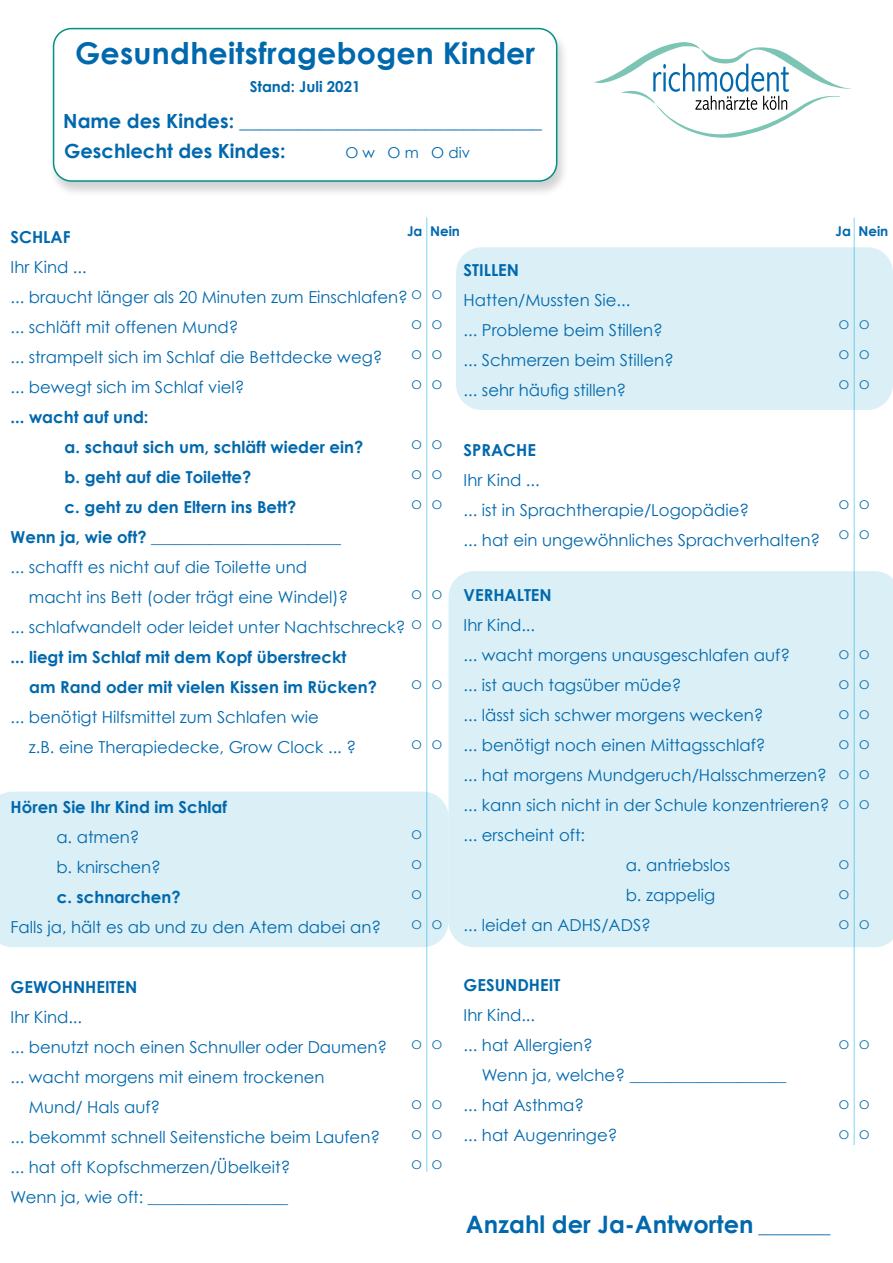
<style>
.page{position:relative;width:893px;height:1263px;background:#fff}
.page>*{position:absolute;margin:0;border:0;box-sizing:border-box;transform-origin:0 0}
.t1{font:700 30px "Century Gothic";letter-spacing:.01em;color:#0068ad}
.t2{font:700 24px "Century Gothic";color:#0068ad}
.t3{font:700 19.5px/29.7px "Century Gothic";color:#0068ad}
.t4{font:16.5px/30px "Century Gothic";color:#0068ad}
.t5{font:700 16.5px/30px "Century Gothic";color:#0068ad}
.t6{font:700 15px "Century Gothic";color:#0068ad}
.t7{font:15px "Century Gothic";color:#0068ad}
.t8{font:700 13.5px "Century Gothic";color:#0068ad}
.t9{font:12px "Century Gothic";color:#0068ad}
.s1{font-size:18px}
</style>
<div class="page">
<div style="left:0;top:792px;width:449px;height:155px;background:#daeff6"></div>
<div style="left:456px;top:247px;width:437px;height:163px;background:#daeff6;border-radius:26px"></div>
<div style="left:48px;top:27px;width:522px;height:170px;background:#000;opacity:.18"></div>
<div style="left:54px;top:29px;width:503px;height:152px;background:#fff;border-radius:18px"></div>
<div style="left:53px;top:28px;width:504px;height:154px;border:2px solid #009181;border-radius:18px"></div>
<svg style="left:594px;top:42px;width:258px;height:96px"></svg>
<div style="left:449px;top:571px;width:444px;height:376px;background:#daeff6"></div>
<hr style="left:427px;top:218px;width:1px;height:953px;background:#00aade">
<hr style="left:854px;top:218px;width:1px;height:927px;background:#00aade">
<h1 class="t1" style="left:75px;top:34px;width:461px">Gesundheitsfragebogen Kinder</h1>
<p class="t6" style="left:250px;top:77px;width:112px">Stand: Juli 2021</p>
<p class="t3" style="left:63px;top:106px;width:480px">Name des Kindes: _______________________________<br>Geschlecht des Kindes:</p>
<p class="t7" style="left:345px;top:143px;width:126px">O w O m O div</p>
<p class="t8" style="left:407px;top:223px;width:54px">Ja Nein</p>
<p class="t8" style="left:836px;top:223px;width:54px">Ja Nein</p>
<p class="t5" style="left:11px;top:222px;width:62px">SCHLAF</p>
<p class="t4" style="left:11px;top:252px;width:399px">Ihr Kind ...<br>... braucht länger als 20 Minuten zum Einschlafen? ... schläft mit offenen Mund?<br>... strampelt sich im Schlaf die Bettdecke weg?<br>... bewegt sich im Schlaf viel?</p>
<p class="t5" style="left:11px;top:402px;width:139px">... wacht auf und:</p>
<p class="t5" style="left:65px;top:432px;width:300px">a. schaut sich um, schläft wieder ein?</p>
<p class="t5" style="left:65px;top:462px;width:188px">b. geht auf die Toilette?</p>
<p class="t5" style="left:65px;top:492px;width:233px">c. geht zu den Eltern ins Bett?</p>
<p class="t5" style="left:11px;top:522px;width:332px">Wenn ja, wie oft? _______________________</p>
<p class="t4" style="left:11px;top:552px;width:298px">... schafft es nicht auf die Toilette und</p>
<p class="t4" style="left:29px;top:582px;width:321px">macht ins Bett (oder trägt eine Windel)?</p>
<p class="t4" style="left:11px;top:612px;width:396px">... schlafwandelt oder leidet unter Nachtschreck?</p>
<p class="t5" style="left:29px;top:642px;width:349px;text-indent:-18px">... liegt im Schlaf mit dem Kopf überstreckt am Rand oder mit vielen Kissen im Rücken?</p>
<p class="t4" style="left:29px;top:702px;width:329px;text-indent:-18px">... benötigt Hilfsmittel zum Schlafen wie<br>z.B. eine Therapiedecke, Grow Clock ... ?</p>
<p class="t5" style="left:464px;top:255px;width:57px">STILLEN</p>
<p class="t4" style="left:464px;top:285px;width:212px">Hatten/Mussten Sie...<br>... Probleme beim Stillen? ... Schmerzen beim Stillen? ... sehr häufig stillen?</p>
<p class="t9" style="left:411px;top:288px;width:32px">O O</p>
<p class="t9" style="left:411px;top:318px;width:32px">O O</p>
<p class="t9" style="left:411px;top:348px;width:32px">O O</p>
<p class="t9" style="left:411px;top:378px;width:32px">O O</p>
<p class="t9" style="left:839px;top:318px;width:32px">O O</p>
<p class="t9" style="left:839px;top:348px;width:32px">O O</p>
<p class="t9" style="left:839px;top:378px;width:32px">O O</p>
<p class="t9" style="left:411px;top:438px;width:32px">O O</p>
<p class="t9" style="left:411px;top:468px;width:32px">O O</p>
<p class="t9" style="left:411px;top:498px;width:32px">O O</p>
<p class="t5" style="left:464px;top:435px;width:74px">SPRACHE</p>
<p class="t4" style="left:464px;top:465px;width:358px">Ihr Kind ...<br>... ist in Sprachtherapie/Logopädie?<br>... hat ein ungewöhnliches Sprachverhalten?</p>
<p class="t9" style="left:839px;top:498px;width:32px">O O</p>
<p class="t9" style="left:839px;top:528px;width:32px">O O</p>
<p class="t5" style="left:464px;top:580px;width:90px">VERHALTEN</p>
<p class="t4" style="left:464px;top:610px;width:73px">Ihr Kind...</p>
<p class="t4" style="left:464px;top:640px;width:328px">... wacht morgens unausgeschlafen auf?</p>
<p class="t4" style="left:464px;top:670px;width:219px">... ist auch tagsüber müde?</p>
<p class="t4" style="left:464px;top:700px;width:302px">... lässt sich schwer morgens wecken?</p>
<p class="t4" style="left:464px;top:730px;width:303px">... benötigt noch einen Mittagsschlaf?</p>
<p class="t4" style="left:464px;top:760px;width:365px">... hat morgens Mundgeruch/Halsschmerzen?</p>
<p class="t4" style="left:464px;top:790px;width:367px">... kann sich nicht in der Schule konzentrieren?</p>
<p class="t4" style="left:464px;top:820px;width:123px">... erscheint oft:</p>
<p class="t4" style="left:626px;top:850px;width:106px">a. antriebslos</p>
<p class="t4" style="left:626px;top:880px;width:91px">b. zappelig</p>
<p class="t4" style="left:464px;top:910px;width:189px">... leidet an ADHS/ADS?</p>
<p class="t9" style="left:411px;top:588px;width:32px">O O</p>
<p class="t9" style="left:411px;top:618px;width:32px">O O</p>
<p class="t9" style="left:839px;top:648px;width:32px">O O</p>
<p class="t9" style="left:839px;top:678px;width:32px">O O</p>
<p class="t9" style="left:839px;top:708px;width:32px">O O</p>
<p class="t9" style="left:839px;top:738px;width:32px">O O</p>
<p class="t9" style="left:839px;top:768px;width:32px">O O</p>
<p class="t9" style="left:839px;top:798px;width:32px">O O</p>
<p class="t9" style="left:411px;top:678px;width:32px">O O</p>
<p class="t9" style="left:411px;top:738px;width:32px">O O</p>
<p class="t5" style="left:11px;top:792px;width:218px">Hören Sie Ihr Kind im Schlaf</p>
<p class="t4" style="left:56px;top:822px;width:106px">a. atmen?<br>b. knirschen?</p>
<p class="t5" style="left:57px;top:882px;width:125px">c. schnarchen?</p>
<p class="t4" style="left:11px;top:912px;width:372px">Falls ja, hält es ab und zu den Atem dabei an?</p>
<p class="t9" style="left:411px;top:828px;width:12px">O</p>
<p class="t9" style="left:411px;top:858px;width:12px">O</p>
<p class="t9" style="left:411px;top:888px;width:12px">O</p>
<p class="t9" style="left:411px;top:918px;width:32px">O O</p>
<p class="t9" style="left:839px;top:858px;width:12px">O</p>
<p class="t9" style="left:839px;top:888px;width:12px">O</p>
<p class="t9" style="left:839px;top:918px;width:32px">O O</p>
<p class="t5" style="left:11px;top:972px;width:128px">GEWOHNHEITEN</p>
<p class="t4" style="left:11px;top:1002px;width:73px">Ihr Kind...</p>
<p class="t4" style="left:11px;top:1032px;width:378px">... benutzt noch einen Schnuller oder Daumen?</p>
<p class="t4" style="left:11px;top:1062px;width:315px">... wacht morgens mit einem trockenen</p>
<p class="t4" style="left:29px;top:1092px;width:133px">Mund/ Hals auf?</p>
<p class="t4" style="left:11px;top:1122px;width:371px">... bekommt schnell Seitenstiche beim Laufen?</p>
<p class="t4" style="left:11px;top:1152px;width:281px">... hat oft Kopfschmerzen/Übelkeit?</p>
<p class="t4" style="left:11px;top:1182px;width:279px">Wenn ja, wie oft: _________________</p>
<p class="t9" style="left:411px;top:1038px;width:32px">O O</p>
<p class="t9" style="left:411px;top:1098px;width:32px">O O</p>
<p class="t9" style="left:411px;top:1128px;width:32px">O O</p>
<p class="t9" style="left:411px;top:1158px;width:32px">O O</p>
<p class="t5" style="left:464px;top:970px;width:98px">GESUNDHEIT</p>
<p class="t4" style="left:464px;top:1000px;width:73px">Ihr Kind...</p>
<p class="t4" style="left:464px;top:1030px;width:131px">... hat Allergien?</p>
<p class="t4" style="left:482px;top:1060px;width:306px">Wenn ja, welche? ___________________</p>
<p class="t4" style="left:464px;top:1090px;width:122px">... hat Asthma?</p>
<p class="t4" style="left:464px;top:1120px;width:155px">... hat Augenringe?</p>
<p class="t9" style="left:839px;top:1038px;width:32px">O O</p>
<p class="t9" style="left:839px;top:1098px;width:32px">O O</p>
<p class="t9" style="left:839px;top:1128px;width:32px">O O</p>
<h2 class="t2" style="left:466px;top:1209px;width:366px">Anzahl der Ja-Antworten <span class="s1">________</span></h2>
</div>
